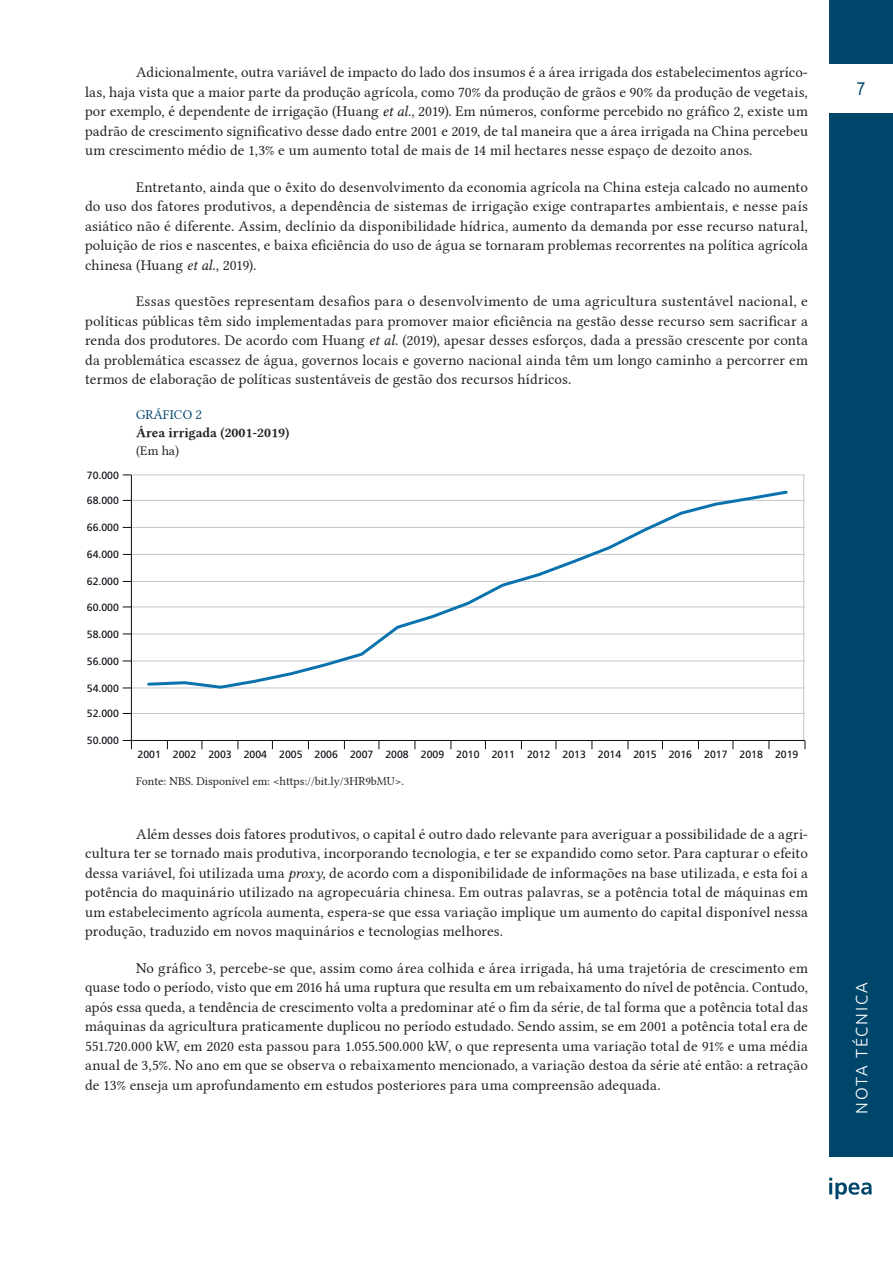
<style>
.page{position:relative;width:893px;height:1263px;background:#fff}
.page>*{position:absolute;margin:0;border:0;box-sizing:border-box;transform-origin:0 0}
.t1{font:18px "Arial";color:#00466b;scale:.85 1}
.t2{font:300 16.5px "Ubuntu";letter-spacing:.11em;color:#fff}
.texto_com_recuo{font:15px/19.5px "Linux Libertine G";letter-spacing:.005em;color:#231f20;text-align:justify}
.Sub_Títulos_Tabelas{font:13.5px "Linux Libertine GB";color:#231f20}
.Titulos_tabela{font:13.5px "Linux Libertine G";letter-spacing:.005em;color:#00466b}
.t3{font:13.5px "Linux Libertine G";color:#231f20}
.fonte{font:12px "Linux Libertine G";color:#231f20}
.t4{font:10.5px "Frutiger LT Pro";color:#0e0c15}
.s1{font-family:"Linux Libertine GI"}
</style>
<div class="page">
<div style="left:829px;top:113px;width:64px;height:1043px;background:#00466b"></div>
<div style="left:829px;top:0;width:64px;height:64px;background:#00466b"></div>
<svg style="left:829px;top:1178px;width:43px;height:21px"></svg>
<hr style="left:131px;top:713px;width:674px;height:1px;background:#c4c7c8">
<hr style="left:131px;top:688px;width:674px;height:1px;background:#c4c7c8">
<hr style="left:131px;top:661px;width:674px;height:1px;background:#c4c7c8">
<hr style="left:131px;top:634px;width:674px;height:1px;background:#c4c7c8">
<hr style="left:131px;top:607px;width:674px;height:1px;background:#c4c7c8">
<hr style="left:131px;top:581px;width:674px;height:1px;background:#c4c7c8">
<hr style="left:131px;top:554px;width:674px;height:1px;background:#c4c7c8">
<hr style="left:131px;top:527px;width:674px;height:1px;background:#c4c7c8">
<hr style="left:131px;top:500px;width:674px;height:1px;background:#c4c7c8">
<hr style="left:131px;top:475px;width:674px;height:1px;background:#c4c7c8">
<hr style="left:131px;top:475px;width:1px;height:265px;background:#0e0c15">
<hr style="left:803px;top:474px;width:1px;height:266px;background:#c4c7c8">
<hr style="left:131px;top:740px;width:674px;height:1px;background:#0e0c15">
<svg style="left:123px;top:740px;width:9px;height:9px"></svg>
<svg style="left:146px;top:490px;width:644px;height:199px"></svg>
<p class="texto_com_recuo" style="left:85px;top:63px;width:724px;text-indent:51px">Adicionalmente, outra variável de impacto do lado dos insumos é a área irrigada dos estabelecimentos agríco&shy;las, haja vista que a maior parte da produção agrícola, como 70% da produção de grãos e 90% da produção de vegetais, por exemplo, é dependente de irrigação (Huang <span class="s1">et al</span>., 2019). Em números, conforme percebido no gráfico 2, existe um padrão de crescimento significativo desse dado entre 2001 e 2019, de tal maneira que a área irrigada na China percebeu um crescimento médio de 1,3% e um aumento total de mais de 14 mil hectares nesse espaço de dezoito anos.</p>
<p class="texto_com_recuo" style="left:85px;top:177px;width:724px;text-indent:51px">Entretanto, ainda que o êxito do desenvolvimento da economia agrícola na China esteja calcado no aumento do uso dos fatores produtivos, a dependência de sistemas de irrigação exige contrapartes ambientais, e nesse país asiático não é diferente. Assim, declínio da disponibilidade hídrica, aumento da demanda por esse recurso natural, poluição de rios e nascentes, e baixa eficiência do uso de água se tornaram problemas recorrentes na política agrícola chinesa (Huang <span class="s1">et al</span>., 2019).</p>
<p class="texto_com_recuo" style="left:85px;top:292px;width:724px;text-indent:51px">Essas questões representam desafios para o desenvolvimento de uma agricultura sustentável nacional, e políticas públicas têm sido implementadas para promover maior eficiência na gestão desse recurso sem sacrificar a renda dos produtores. De acordo com Huang <span class="s1">et al</span>. (2019), apesar desses esforços, dada a pressão crescente por conta da problemática escassez de água, governos locais e governo nacional ainda têm um longo caminho a percorrer em termos de elaboração de políticas sustentáveis de gestão dos recursos hídricos.</p>
<p class="Titulos_tabela" style="left:136px;top:407px;width:68px">GRÁFICO 2</p>
<p class="Sub_Títulos_Tabelas" style="left:136px;top:424px;width:155px">Área irrigada (2001-2019)</p>
<p class="t3" style="left:136px;top:443px;width:45px">(Em ha)</p>
<p class="t4" style="left:87px;top:469px;width:34px">70.000</p>
<p class="t4" style="left:87px;top:494px;width:34px">68.000</p>
<p class="t4" style="left:87px;top:521px;width:34px">66.000</p>
<p class="t4" style="left:87px;top:548px;width:34px">64.000</p>
<p class="t4" style="left:87px;top:575px;width:34px">62.000</p>
<p class="t4" style="left:87px;top:601px;width:34px">60.000</p>
<p class="t4" style="left:87px;top:628px;width:34px">58.000</p>
<p class="t4" style="left:87px;top:655px;width:34px">56.000</p>
<p class="t4" style="left:87px;top:682px;width:34px">54.000</p>
<p class="t4" style="left:87px;top:707px;width:34px">52.000</p>
<p class="t4" style="left:87px;top:734px;width:34px">50.000</p>
<p class="t4" style="left:137px;top:748px;width:662px">2001 2002 2003 2004 2005 2006 2007 2008 2009 2010 2011 2012 2013 2014 2015 2016 2017 2018 2019</p>
<p class="fonte" style="left:136px;top:774px;width:270px">Fonte: NBS. Disponível em: &lt;https://bit.ly/3HR9bMU&gt;.</p>
<p class="texto_com_recuo" style="left:85px;top:824px;width:724px;text-indent:51px">Além desses dois fatores produtivos, o capital é outro dado relevante para averiguar a possibilidade de a agri&shy;cultura ter se tornado mais produtiva, incorporando tecnologia, e ter se expandido como setor. Para capturar o efeito dessa variável, foi utilizada uma <span class="s1">proxy</span>, de acordo com a disponibilidade de informações na base utilizada, e esta foi a potência do maquinário utilizado na agropecuária chinesa. Em outras palavras, se a potência total de máquinas em um estabelecimento agrícola aumenta, espera-se que essa variação implique um aumento do capital disponível nessa produção, traduzido em novos maquinários e tecnologias melhores.</p>
<p class="texto_com_recuo" style="left:85px;top:958px;width:724px;text-indent:51px">No gráfico 3, percebe-se que, assim como área colhida e área irrigada, há uma trajetória de crescimento em quase todo o período, visto que em 2016 há uma ruptura que resulta em um rebaixamento do nível de potência. Contudo, após essa queda, a tendência de crescimento volta a predominar até o fim da série, de tal forma que a potência total das máquinas da agricultura praticamente duplicou no período estudado. Sendo assim, se em 2001 a potência total era de 551.720.000 kW, em 2020 esta passou para 1.055.500.000 kW, o que representa uma variação total de 91% e uma média anual de 3,5%. No ano em que se observa o rebaixamento mencionado, a variação destoa da série até então: a retração de 13% enseja um aprofundamento em estudos posteriores para uma compreensão adequada.</p>
<p class="t1" style="left:857px;top:76px;width:12px">7</p>
<p class="t2" style="left:852px;top:1114px;width:133px;rotate:-90deg">NOTA TÉCNICA</p>
</div>
